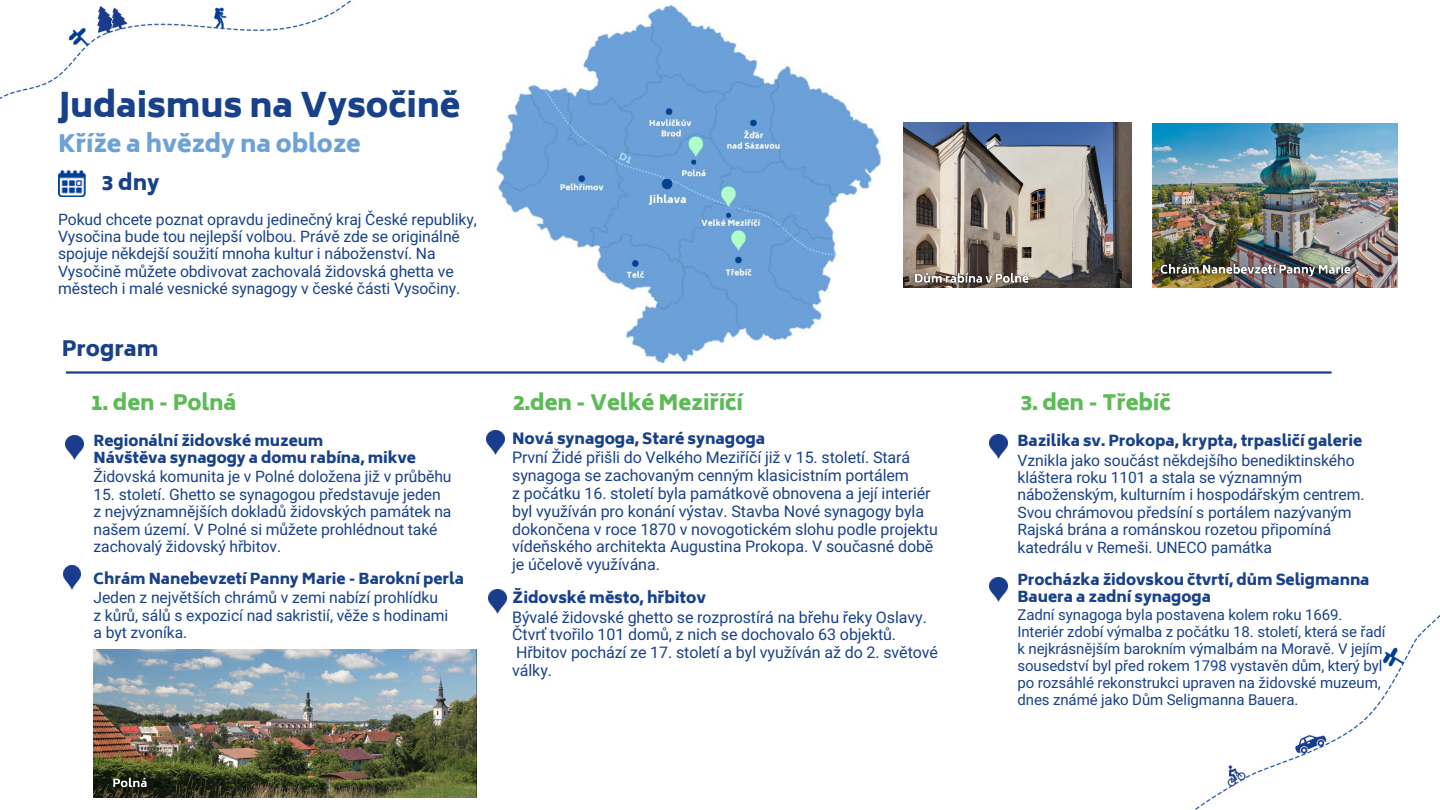
<style>
.page{position:relative;width:1440px;height:810px;background:#fff}
.page>*{position:absolute;margin:0;border:0;box-sizing:border-box;transform-origin:0 0}
.t1{font:800 33.6px "Biryani";letter-spacing:-.005em;color:#19418a}
.t2{font:800 23.7px "Biryani";letter-spacing:-.005em;color:#6da2d6}
.t3{font:800 21px "Biryani";letter-spacing:-.005em;color:#5cbb56}
.t4{font:800 21px "Biryani";color:#19418a}
.t5{font:16.05px/17.8px "Araboto";letter-spacing:-.005em;color:#19418a}
.t6{font:15.75px/17.4px "Araboto";letter-spacing:-.005em;color:#19418a}
.t7{font:15.67px/17.4px "Araboto";letter-spacing:-.005em;color:#19418a}
.t8{font:800 15.3px "Biryani";letter-spacing:-.005em;color:#19418a}
.t9{font:15px/16.9px "Araboto";letter-spacing:-.005em;color:#19418a}
.t10{font:800 15px/16.9px "Biryani";letter-spacing:-.005em;color:#19418a}
</style>
<div class="page">
<img style="left:58px;top:170px;width:28px;height:27px">
<hr style="left:66px;top:371px;width:1266px;height:3px;background:#19418a">
<img style="left:66px;top:435px;width:17px;height:24px">
<img style="left:487px;top:430px;width:17px;height:25px">
<img style="left:990px;top:435px;width:17px;height:24px">
<img style="left:63px;top:565px;width:18px;height:24px">
<img style="left:990px;top:577px;width:17px;height:25px">
<img style="left:489px;top:590px;width:17px;height:24px">
<img style="left:903px;top:123px;width:228px;height:164px">
<img style="left:1152px;top:123px;width:246px;height:165px">
<img style="left:94px;top:650px;width:382px;height:148px">
<img style="left:496px;top:6px;width:387px;height:357px">
<img style="left:1156px;top:257px;width:200px;height:30px">
<img style="left:107px;top:770px;width:45px;height:28px">
<img style="left:909px;top:266px;width:124px;height:22px">
<p class="t1" style="left:58px;top:86px;width:404px">Judaismus na Vysočině</p>
<p class="t2" style="left:58px;top:130px;width:304px">Kříže a hvězdy na obloze</p>
<p class="t4" style="left:102px;top:170px;width:59px">3 dny</p>
<p class="t6" style="left:58px;top:211px;width:420px">Pokud chcete poznat opravdu jedinečný kraj České republiky, Vysočina bude tou nejlepší volbou. Právě zde se originálně spojuje někdejší soužití mnoha kultur i náboženství. Na Vysočině můžete obdivovat zachovalá židovská ghetta ve městech i malé vesnické synagogy v české části Vysočiny.</p>
<p class="t4" style="left:62px;top:337px;width:98px">Program</p>
<p class="t3" style="left:91px;top:390px;width:147px">1. den - Polná</p>
<p class="t3" style="left:513px;top:390px;width:232px">2.den - Velké Meziříčí</p>
<p class="t3" style="left:1021px;top:390px;width:151px">3. den - Třebíč</p>
<p class="t10" style="left:94px;top:433px;width:231px">Regionální židovské muzeum</p>
<p class="t10" style="left:94px;top:450px;width:324px">Návštěva synagogy a domu rabína, mikve</p>
<p class="t7" style="left:94px;top:469px;width:360px">Židovská komunita je v Polné doložena již v průběhu</p>
<p class="t7" style="left:94px;top:486px;width:349px">15. století. Ghetto se synagogou představuje jeden</p>
<p class="t7" style="left:94px;top:504px;width:359px">z nejvýznamnějších dokladů židovských památek na našem území. V Polné si můžete prohlédnout také zachovalý židovský hřbitov.</p>
<p class="t10" style="left:94px;top:571px;width:372px">Chrám Nanebevzetí Panny Marie - Barokní perla</p>
<p class="t7" style="left:94px;top:590px;width:346px">Jeden z největších chrámů v zemi nabízí prohlídku</p>
<p class="t7" style="left:94px;top:607px;width:356px">z kůrů, sálů s expozicí nad sakristií, věže s hodinami</p>
<p class="t7" style="left:94px;top:625px;width:95px">a byt zvoníka.</p>
<p class="t8" style="left:512px;top:430px;width:255px">Nová synagoga, Staré synagoga</p>
<p class="t5" style="left:512px;top:450px;width:400px">První Židé přišli do Velkého Meziříčí již v 15. století. Stará synagoga se zachovaným cenným klasicistním portálem</p>
<p class="t5" style="left:512px;top:485px;width:427px">z počátku 16. století byla památkově obnovena a její interiér byl využíván pro konání výstav. Stavba Nové synagogy byla dokončena v roce 1870 v novogotickém slohu podle projektu vídeňského architekta Augustina Prokopa. V současné době je účelově využívána.</p>
<p class="t8" style="left:512px;top:589px;width:195px">Židovské město, hřbitov</p>
<p class="t5" style="left:512px;top:609px;width:427px">Bývalé židovské ghetto se rozprostírá na břehu řeky Oslavy.<br>Čtvrť tvořilo 101 domů, z nich se dochovalo 63 objektů.<br>Hřbitov pochází ze 17. století a byl využíván až do 2. světové války.</p>
<p class="t10" style="left:1017px;top:433px;width:346px">Bazilika sv. Prokopa, krypta, trpasličí galerie</p>
<p class="t6" style="left:1017px;top:452px;width:349px">Vznikla jako součást někdejšího benediktinského kláštera roku 1101 a stala se významným náboženským, kulturním i hospodářským centrem.<br>Svou chrámovou předsíní s portálem nazývaným Rajská brána a románskou rozetou připomíná katedrálu v Remeši. UNECO památka</p>
<p class="t10" style="left:1017px;top:572px;width:354px">Procházka židovskou čtvrtí, dům Seligmanna<br>Bauera a zadní synagoga</p>
<p class="t9" style="left:1017px;top:607px;width:370px">Zadní synagoga byla postavena kolem roku 1669.<br>Interiér zdobí výmalba z počátku 18. století, která se řadí k nejkrásnějším barokním výmalbám na Moravě. V jejím sousedství byl před rokem 1798 vystavěn dům, který byl po rozsáhlé rekonstrukci upraven na židovské muzeum, dnes známé jako Dům Seligmanna Bauera.</p>
</div>
